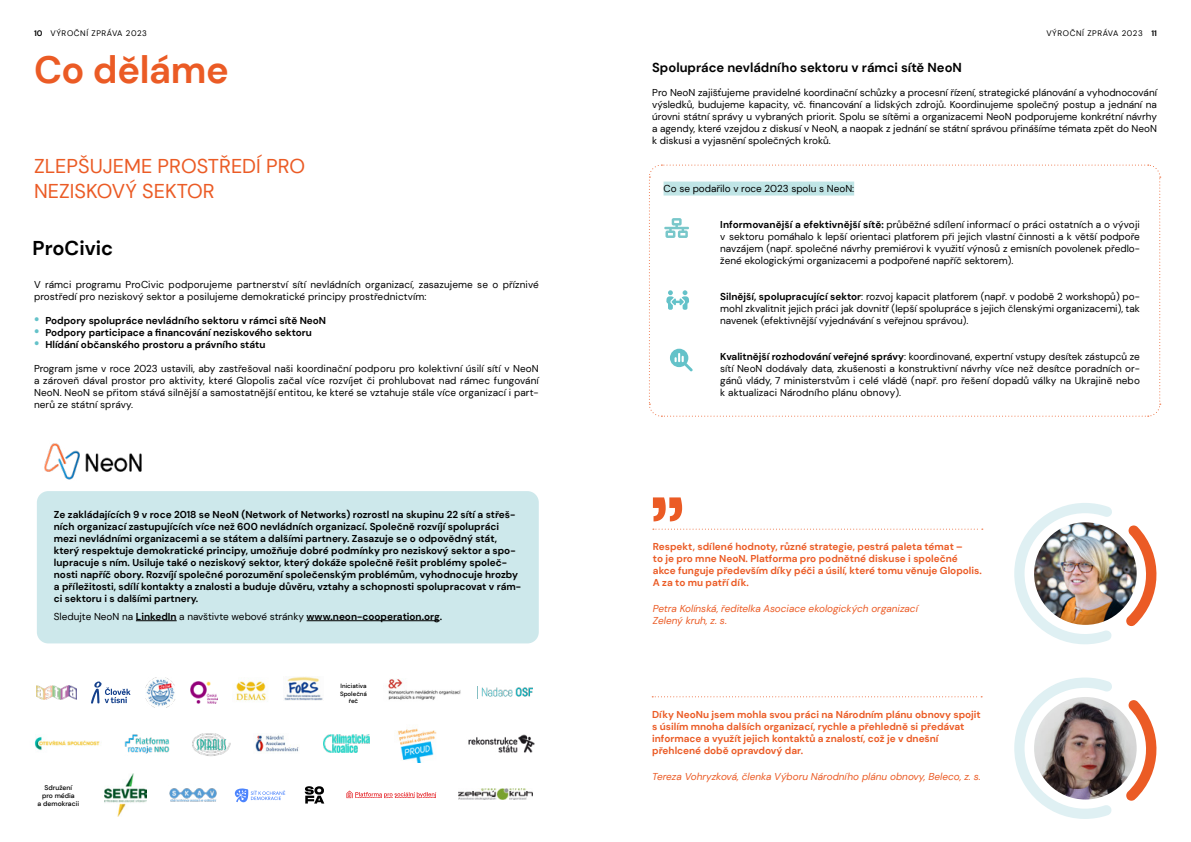
<style>
.page{position:relative;width:1191px;height:842px;background:#fff}
.page>*{position:absolute;margin:0;border:0;box-sizing:border-box;transform-origin:0 0}
.t1{font:700 38px "DM Sans";letter-spacing:-.01em;color:#eb5b25}
.t2{font:20px/25px "DM Sans";color:#eb5b25}
.t3{font:700 20px "DM Sans";color:#000}
.t4{font:700 13px "DM Sans";color:#000}
.t5{font:10px/12px "DM Sans";color:#000;text-align:justify}
.t6{font:700 10px/12px "DM Sans";color:#000}
.t7{font:700 10px/12px "DM Sans";color:#eb5b25}
.t8{font:italic 10px/12px "DM Sans";color:#eb5b25}
.t9{font:8px "DM Sans";letter-spacing:.075em;color:#000}
.t10{font:500 6.8px/8.2px "DM Sans";color:#000;text-align:center}
.t11{font:500 6.1px/7.4px "DM Sans";color:#000;text-align:center}
.s1{font-weight:700}
.s2{font-size:14px;color:#64c2c9}
</style>
<div class="page">
<img style="left:37px;top:685px;width:39px;height:15px">
<img style="left:145px;top:677px;width:30px;height:30px">
<img style="left:190px;top:682px;width:27px;height:21px">
<img style="left:236px;top:681px;width:30px;height:20px">
<svg style="left:91px;top:681px;width:40px;height:22px"></svg>
<img style="left:468px;top:734px;width:67px;height:19px">
<img style="left:394px;top:728px;width:43px;height:34px">
<img style="left:124px;top:734px;width:45px;height:20px">
<img style="left:192px;top:733px;width:39px;height:23px">
<img style="left:255px;top:735px;width:44px;height:17px">
<img style="left:324px;top:734px;width:45px;height:18px">
<img style="left:477px;top:686px;width:56px;height:13px">
<img style="left:388px;top:679px;width:73px;height:21px">
<img style="left:284px;top:677px;width:39px;height:24px">
<img style="left:104px;top:774px;width:43px;height:42px">
<img style="left:169px;top:788px;width:48px;height:14px">
<img style="left:458px;top:788px;width:75px;height:12px">
<svg style="left:305px;top:786px;width:19px;height:17px"></svg>
<svg style="left:235px;top:788px;width:50px;height:14px"></svg>
<svg style="left:346px;top:790px;width:90px;height:8px"></svg>
<div style="left:37px;top:491px;width:502px;height:152px;background:#cde8eb;border-radius:11px"></div>
<hr style="left:136px;top:620px;width:41px;height:1px;background:#000">
<hr style="left:307px;top:620px;width:133px;height:1px;background:#000">
<img style="left:44px;top:443px;width:36px;height:37px">
<img style="left:86px;top:453px;width:56px;height:19px">
<svg style="left:652px;top:696px;width:330px;height:1px"></svg>
<svg style="left:1014px;top:677px;width:143px;height:142px"></svg>
<svg style="left:653px;top:529px;width:329px;height:1px"></svg>
<svg style="left:653px;top:497px;width:29px;height:24px"></svg>
<img style="left:1014px;top:503px;width:143px;height:142px">
<img style="left:34px;top:736px;width:66px;height:14px">
<svg style="left:649px;top:164px;width:511px;height:253px"></svg>
<p class="t9" style="left:34px;top:29px;width:114px"><span class="s1">10</span> VÝROČNÍ ZPRÁVA 2023</p>
<p class="t9" style="left:1046px;top:29px;width:112px">VÝROČNÍ ZPRÁVA 2023 <span class="s1">11</span></p>
<h1 class="t1" style="left:34px;top:46px;width:196px">Co děláme</h1>
<h3 class="t4" style="left:652px;top:59px;width:311px">Spolupráce nevládního sektoru v rámci sítě NeoN</h3>
<p class="t5" style="left:652px;top:86px;width:506px">Pro NeoN zajišťujeme pravidelné koordinační schůzky a procesní řízení, strategické plánování a vyhodnocování výsledků, budujeme kapacity, vč. financování a lidských zdrojů. Koordinujeme společný postup a jednání na úrovni státní správy u vybraných priorit. Spolu se sítěmi a organizacemi NeoN podporujeme konkrétní návrhy a agendy, které vzejdou z diskusí v NeoN, a naopak z jednání se státní správou přinášíme témata zpět do NeoN k diskusi a vyjasnění společných kroků.</p>
<p class="t5" style="left:663px;top:182px;width:192px">Co se podařilo v roce 2023 spolu s NeoN:</p>
<p class="t5" style="left:720px;top:218px;width:421px"><span class="s1">Informovanější a efektivnější sítě:</span> průběžné sdílení informací o práci ostatních a o vývoji v sektoru pomáhalo k lepší orientaci platforem při jejich vlastní činnosti a k větší podpoře navzájem (např. společné návrhy premiérovi k využití výnosů z emisních povolenek předlo&shy;žené ekologickými organizacemi a podpořené napříč sektorem).</p>
<p class="t5" style="left:720px;top:290px;width:421px"><span class="s1">Silnější, spolupracující sektor</span>: rozvoj kapacit platforem (např. v podobě 2 workshopů) po&shy;mohl zkvalitnit jejich práci jak dovnitř (lepší spolupráce s jejich členskými organizacemi), tak navenek (efektivnější vyjednávání s veřejnou správou).</p>
<p class="t5" style="left:720px;top:350px;width:421px"><span class="s1">Kvalitnější rozhodování veřejné správy</span>: koordinované, expertní vstupy desítek zástupců ze sítí NeoN dodávaly data, zkušenosti a konstruktivní návrhy více než desítce poradních or&shy;gánů vlády, 7 ministerstvům i celé vládě (např. pro řešení dopadů války na Ukrajině nebo k aktualizaci Národního plánu obnovy).</p>
<h2 class="t2" style="left:34px;top:154px;width:273px">ZLEPŠUJEME PROSTŘEDÍ PRO<br>NEZISKOVÝ SEKTOR</h2>
<h2 class="t3" style="left:33px;top:235px;width:82px">ProCivic</h2>
<p class="t5" style="left:34px;top:278px;width:506px">V rámci programu ProCivic podporujeme partnerství sítí nevládních organizací, zasazujeme se o příznivé prostředí pro neziskový sektor a posilujeme demokratické principy prostřednictvím:</p>
<p class="t6" style="left:34px;top:314px;width:294px"><span class="s2">•</span> Podpory spolupráce nevládního sektoru v rámci sítě NeoN</p>
<p class="t6" style="left:34px;top:326px;width:279px"><span class="s2">•</span> Podpory participace a financování neziskového sektoru</p>
<p class="t6" style="left:34px;top:338px;width:233px"><span class="s2">•</span> Hlídání občanského prostoru a právního státu</p>
<p class="t5" style="left:34px;top:362px;width:506px">Program jsme v roce 2023 ustavili, aby zastřešoval naši koordinační podporu pro kolektivní úsilí sítí v NeoN a zároveň dával prostor pro aktivity, které Glopolis začal více rozvíjet či prohlubovat nad rámec fungování NeoN. NeoN se přitom stává silnější a samostatnější entitou, ke které se vztahuje stále více organizací i part&shy;nerů ze státní správy.</p>
<p class="t6" style="left:54px;top:508px;width:469px">Ze zakládajících 9 v roce 2018 se NeoN (Network of Networks) rozrostl na skupinu 22 sítí a střeš&shy;ních organizací zastupujících více než 600 nevládních organizací. Společně rozvíjí spolupráci mezi nevládními organizacemi a se státem a dalšími partnery. Zasazuje se o odpovědný stát, který respektuje demokratické principy, umožňuje dobré podmínky pro neziskový sektor a spo&shy;lupracuje s ním. Usiluje také o neziskový sektor, který dokáže společně řešit problémy společ&shy;nosti napříč obory. Rozvíjí společné porozumění společenským problémům, vyhodnocuje hrozby a příležitosti, sdílí kontakty a znalosti a buduje důvěru, vztahy a schopnosti spolupracovat v rám&shy;ci sektoru i s dalšími partnery.</p>
<p class="t5" style="left:54px;top:610px;width:390px">Sledujte NeoN na <span class="s1">LinkedIn</span> a navštivte webové stránky <span class="s1">www.neon-cooperation.org.</span></p>
<p class="t10" style="left:38px;top:784px;width:43px">Sdružení<br>pro média<br>a demokracii</p>
<p class="t11" style="left:340px;top:682px;width:28px">Iniciativa<br>Společná řeč</p>
<p class="t7" style="left:653px;top:541px;width:330px">Respekt, sdílené hodnoty, různé strategie, pestrá paleta témat –<br>to je pro mne NeoN. Platforma pro podnětné diskuse i společné akce funguje především díky péči a úsilí, které tomu věnuje Glopolis.<br>A za to mu patří dík.</p>
<p class="t8" style="left:653px;top:602px;width:266px">Petra Kolínská, ředitelka Asociace ekologických organizací<br>Zelený kruh, z. s.</p>
<p class="t7" style="left:652px;top:709px;width:330px">Díky NeoNu jsem mohla svou práci na Národním plánu obnovy spojit s úsilím mnoha dalších organizací, rychle a přehledně si předávat informace a využít jejich kontaktů a znalostí, což je v dnešní přehlcené době opravdový dar.</p>
<p class="t8" style="left:652px;top:770px;width:330px">Tereza Vohryzková, členka Výboru Národního plánu obnovy, Beleco, z. s.</p>
</div>
